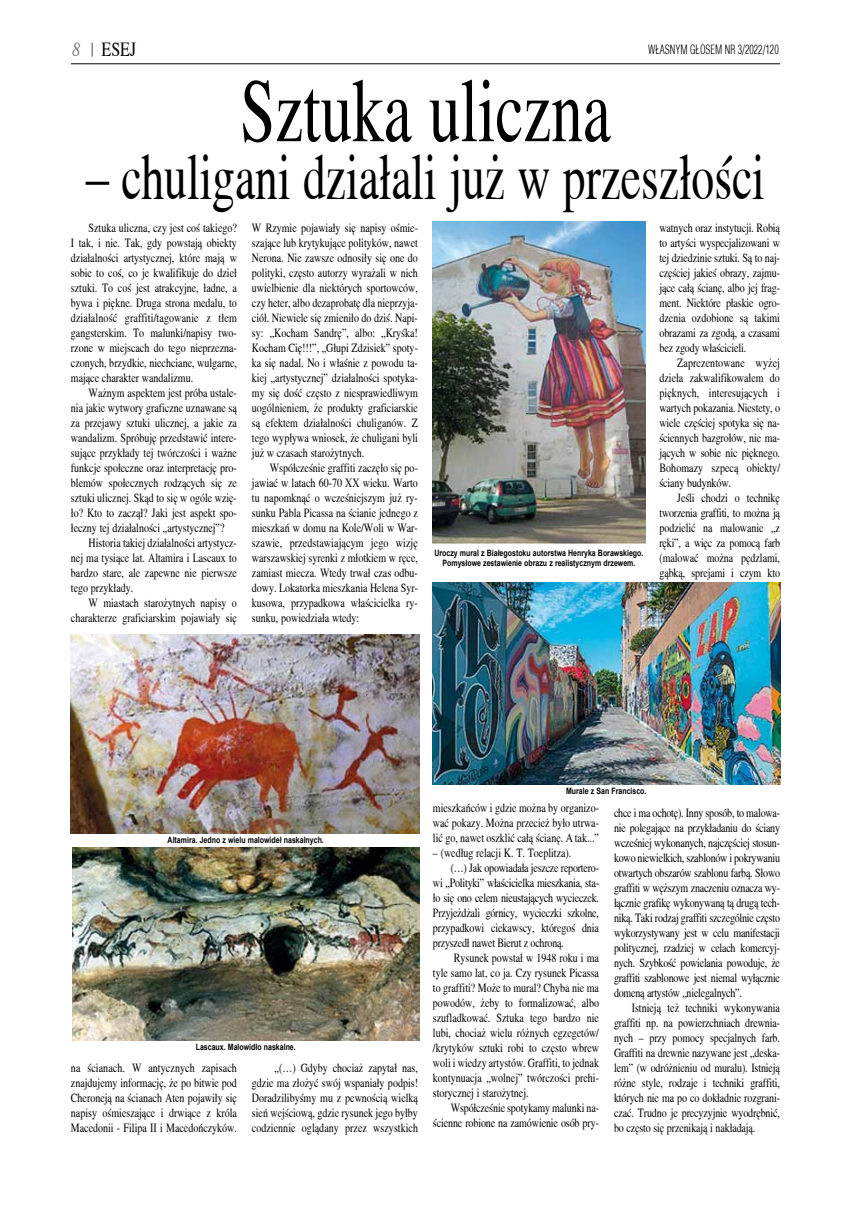
<style>
.page{position:relative;width:851px;height:1205px;background:#fff}
.page>*{position:absolute;margin:0;border:0;box-sizing:border-box;transform-origin:0 0}
.t1{font:90px "Toronto";color:#000;scale:.7 1}
.t2{font:65px "Toronto";color:#000;scale:.7 1}
.t3{font:20px "Toronto";color:#000;scale:.8 1}
.t4{font:12.5px/15px "Toronto";color:#000;text-align:justify;scale:.8 1}
.t5{font:12.5px "Toronto";letter-spacing:-.02em;color:#000;scale:.8 1}
.t6{font:300 12.5px "Switzerland Cond";color:#000;scale:.8 1}
.t7{font:700 8.75px/10.5px "Arial";color:#000;text-align:center;scale:.8 1}
.s1{font-style:italic;color:#707172}
.s2{font-family:"Times New Roman"}
</style>
<div class="page">
<svg style="left:92px;top:43px;width:1px;height:14px"></svg>
<hr style="left:71px;top:64px;width:709px;height:1px;background:#000">
<img style="left:71px;top:634px;width:348px;height:199px">
<img style="left:72px;top:848px;width:347px;height:192px">
<img style="left:432px;top:221px;width:213px;height:322px">
<img style="left:432px;top:582px;width:348px;height:203px">
<h3 class="t3" style="left:72px;top:38px;width:82px"><span class="s1">8</span> ESEJ</h3>
<p class="t6" style="left:648px;top:42px;width:165px">W£ASNYM G£OSEM NR 3/2022/120</p>
<h1 class="t1" style="left:240px;top:60px;width:531px">Sztuka uliczna</h1>
<h2 class="t2" style="left:86px;top:140px;width:971px"><span class="s2">–</span> chuligani działali już w przeszłości</h2>
<p class="t4" style="left:71px;top:220px;width:209px;text-indent:18px">Sztuka uliczna, czy jest coś takiego?<br>I tak, i nie. Tak, gdy powstają obiekty działalności artystycznej, które mają w sobie to coś, co je kwalifikuje do dzieł sztuki. To coś jest atrakcyjne, ładne, a bywa i piękne. Druga strona medalu, to działalność graffiti/tagowanie z tłem gangsterskim. To malunki/napisy two&shy;rzone w miejscach do tego nieprzezna&shy;czonych, brzydkie, niechciane, wulgarne, mające charakter wandalizmu.</p>
<p class="t4" style="left:89px;top:385px;width:187px">Ważnym aspektem jest próba ustale-</p>
<p class="t4" style="left:71px;top:400px;width:209px">nia jakie wytwory graficzne uznawane są</p>
<p class="t4" style="left:71px;top:415px;width:209px">za przejawy sztuki ulicznej, a jakie za</p>
<p class="t4" style="left:71px;top:430px;width:209px">wandalizm. Spróbuję przedstawić intere-</p>
<p class="t4" style="left:71px;top:445px;width:209px">sujące przykłady tej twórczości i ważne</p>
<p class="t4" style="left:71px;top:460px;width:209px">funkcje społeczne oraz interpretację pro-</p>
<p class="t4" style="left:71px;top:475px;width:209px">blemów społecznych rodzących się ze</p>
<p class="t4" style="left:71px;top:490px;width:209px">sztuki ulicznej. Skąd to się w ogóle wzię-</p>
<p class="t4" style="left:71px;top:505px;width:209px">ło? Kto to zaczął? Jaki jest aspekt spo-</p>
<p class="t4" style="left:71px;top:520px;width:193px">łeczny tej działalności „artystycznej”?</p>
<p class="t4" style="left:89px;top:535px;width:187px">Historia takiej działalności artystycz-</p>
<p class="t4" style="left:71px;top:550px;width:209px">nej ma tysiące lat. Altamira i Lascaux to</p>
<p class="t4" style="left:71px;top:565px;width:209px">bardzo stare, ale zapewne nie pierwsze</p>
<p class="t4" style="left:71px;top:580px;width:79px">tego przykłady.</p>
<p class="t4" style="left:89px;top:595px;width:187px">W miastach starożytnych napisy o</p>
<p class="t4" style="left:71px;top:610px;width:209px">charakterze graficiarskim pojawiały się</p>
<p class="t4" style="left:252px;top:220px;width:209px">W Rzymie pojawiały się napisy ośmie&shy;szające lub krytykujące polityków, nawet Nerona. Nie zawsze odnosiły się one do polityki, często autorzy wyrażali w nich uwielbienie dla niektórych sportowców, czy heter, albo dezaprobatę dla nieprzyja&shy;ciół. Niewiele się zmieniło do dziś. Napi&shy;sy: „Kocham Sandrę”, albo: „Kryśka!<br>Kocham Cię!!!”, „Głupi Zdzisiek” spoty&shy;ka się nadal. No i właśnie z powodu ta&shy;kiej „artystycznej” działalności spotyka&shy;my się dość często z niesprawiedliwym uogólnieniem, że produkty graficiarskie są efektem działalności chuliganów. Z tego wypływa wniosek, że chuligani byli już w czasach starożytnych.</p>
<p class="t4" style="left:252px;top:460px;width:209px;text-indent:18px">Współcześnie graffiti zaczęło się po&shy;jawiać w latach 60-70 XX wieku. Warto tu napomknąć o wcześniejszym już ry&shy;sunku Pabla Picassa na ścianie jednego z mieszkań w domu na Kole/Woli w War&shy;szawie, przedstawiającym jego wizję warszawskiej syrenki z młotkiem w ręce, zamiast miecza. Wtedy trwał czas odbu&shy;dowy. Lokatorka mieszkania Helena Syr&shy;kusowa, przypadkowa właścicielka ry&shy;sunku, powiedziała wtedy:</p>
<p class="t7" style="left:434px;top:547px;width:263px">Uroczy mural z Białegostoku autorstwa Henryka Borawskiego.<br>Pomysłowe zestawienie obrazu z realistycznym drzewem.</p>
<p class="t4" style="left:659px;top:220px;width:152px">watnych oraz instytucji. Robią to artyści wyspecjalizowani w tej dziedzinie sztuki. Są to naj&shy;częściej jakieś obrazy, zajmu&shy;jące całą ścianę, albo jej frag&shy;ment. Niektóre płaskie ogro&shy;dzenia ozdobione są takimi obrazami za zgodą, a czasami bez zgody właścicieli.</p>
<p class="t4" style="left:659px;top:355px;width:152px;text-indent:18px">Zaprezentowane wyżej dzieła zakwalifikowałem do pięknych, interesujących i wartych pokazania. Niestety, o wiele częściej spotyka się na&shy;ściennych bazgrołów, nie ma&shy;jących w sobie nic pięknego.<br>Bohomazy szpecą obiekty/ ściany budynków.</p>
<p class="t4" style="left:659px;top:490px;width:152px;text-indent:18px">Jeśli chodzi o technikę tworzenia graffiti, to można ją podzielić na malowanie „z ręki”, a więc za pomocą farb (malować można pędzlami, gąbką, sprejami i czym kto</p>
<p class="t7" style="left:168px;top:835px;width:197px">Altamira. Jedno z wielu malowideł naskalnych.</p>
<p class="t7" style="left:196px;top:1042px;width:126px">Lascaux. Malowidło naskalne.</p>
<p class="t4" style="left:71px;top:1060px;width:209px">na ścianach. W antycznych zapisach znajdujemy informację, że po bitwie pod Cheroneją na ścianach Aten pojawiły się napisy ośmieszające i drwiące z króla Macedonii - Filipa II i Macedończyków.</p>
<p class="t4" style="left:252px;top:1060px;width:209px;text-indent:23px">„(…) Gdyby chociaż zapytał nas, gdzie ma złożyć swój wspaniały podpis!<br>Doradzilibyśmy mu z pewnością wielką sień wejściową, gdzie rysunek jego byłby codziennie oglądany przez wszystkich</p>
<p class="t7" style="left:566px;top:786px;width:102px">Murale z San Francisco.</p>
<p class="t4" style="left:433px;top:800px;width:209px">mieszkańców i gdzie można by organizo&shy;wać pokazy. Można przecież było utrwa&shy;lić go, nawet oszklić całą ścianę. A tak...”</p>
<p class="t4" style="left:433px;top:845px;width:174px">– (według relacji K. T. Toeplitza).</p>
<p class="t5" style="left:450px;top:860px;width:187px">(…) Jak opowiadała jeszcze reportero-</p>
<p class="t5" style="left:433px;top:875px;width:209px">wi „Polityki” właścicielka mieszkania, sta-</p>
<p class="t5" style="left:433px;top:890px;width:209px">ło się ono celem nieustających wycieczek.</p>
<p class="t5" style="left:433px;top:905px;width:209px">Przyjeżdżali górnicy, wycieczki szkolne,</p>
<p class="t4" style="left:433px;top:920px;width:209px">przypadkowi ciekawscy, któregoś dnia</p>
<p class="t5" style="left:433px;top:935px;width:165px">przyszedł nawet Bierut z ochroną.</p>
<p class="t4" style="left:453px;top:950px;width:183px">Rysunek powstał w 1948 roku i ma</p>
<p class="t4" style="left:433px;top:965px;width:209px">tyle samo lat, co ja. Czy rysunek Picassa</p>
<p class="t4" style="left:433px;top:980px;width:209px">to graffiti? Może to mural? Chyba nie ma</p>
<p class="t4" style="left:433px;top:995px;width:209px">powodów, żeby to formalizować, albo</p>
<p class="t4" style="left:433px;top:1010px;width:209px">szufladkować. Sztuka tego bardzo nie</p>
<p class="t4" style="left:433px;top:1025px;width:209px">lubi, chociaż wielu różnych egzegetów/</p>
<p class="t4" style="left:433px;top:1040px;width:209px">/krytyków sztuki robi to często wbrew</p>
<p class="t4" style="left:433px;top:1055px;width:209px">woli i wiedzy artystów. Graffiti, to jednak</p>
<p class="t4" style="left:433px;top:1070px;width:209px">kontynuacja „wolnej” twórczości prehi-</p>
<p class="t4" style="left:433px;top:1085px;width:121px">storycznej i starożytnej.</p>
<p class="t4" style="left:450px;top:1100px;width:187px">Współcześnie spotykamy malunki na-</p>
<p class="t4" style="left:433px;top:1115px;width:209px">ścienne robione na zamówienie osób pry-</p>
<p class="t4" style="left:614px;top:805px;width:209px">chce i ma ochotę). Inny sposób, to malowa&shy;nie polegające na przykładaniu do ściany wcześniej wykonanych, najczęściej stosun&shy;kowo niewielkich, szablonów i pokrywaniu otwartych obszarów szablonu farbą. Słowo graffiti w węższym znaczeniu oznacza wy&shy;łącznie grafikę wykonywaną tą drugą tech&shy;niką. Taki rodzaj graffiti szczególnie często wykorzystywany jest w celu manifestacji politycznej, rzadziej w celach komercyj&shy;nych. Szybkość powielania powoduje, że graffiti szablonowe jest niemal wyłącznie domeną artystów „nielegalnych”.</p>
<p class="t4" style="left:614px;top:1000px;width:209px;text-indent:18px">Istnieją też techniki wykonywania graffiti np. na powierzchniach drewnia&shy;nych – przy pomocy specjalnych farb.<br>Graffiti na drewnie nazywane jest „deska&shy;lem” (w odróżnieniu od muralu). Istnieją różne style, rodzaje i techniki graffiti, których nie ma po co dokładnie rozgrani&shy;czać. Trudno je precyzyjnie wyodrębnić, bo często się przenikają i nakładają.</p>
</div>
